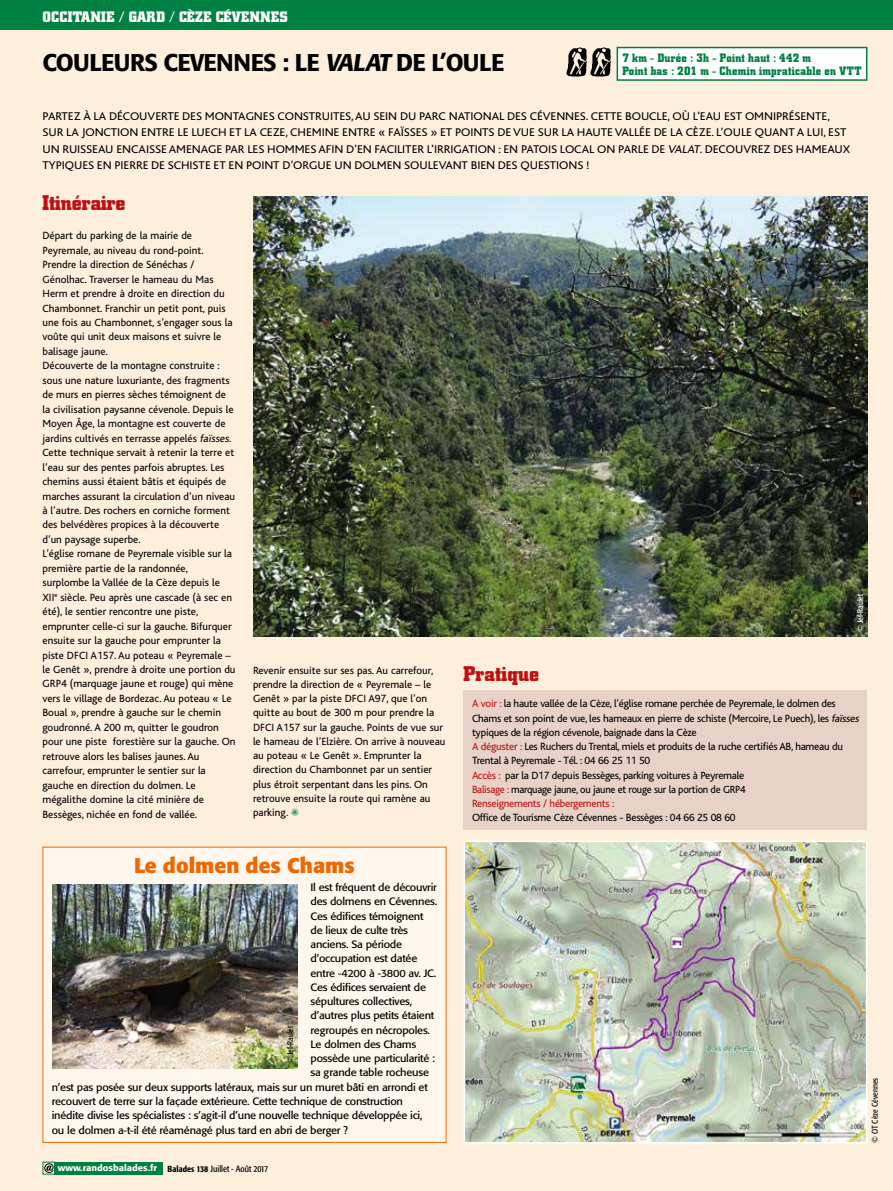
<style>
.page{position:relative;width:893px;height:1191px;background:#feefdd}
.page>*{position:absolute;margin:0;border:0;box-sizing:border-box;transform-origin:0 0}
.t1{font:500 24px "Formata";letter-spacing:-.03em;color:#000}
.t2{font:700 21px "City";color:#bd1111}
.t3{font:700 21px "Formata";color:#ec6800}
.t4{font:700 15px "City";letter-spacing:.02em;color:#fff}
.t5{font:700 12px/13.5px "City";letter-spacing:.025em;color:#008042;scale:.94 1}
.t6{font:11.7px/16.5px "Bliss";letter-spacing:-.005em;color:#000;scale:1.07 1}
.t7{font:10.95px/14.4px "Bliss";color:#000}
.t8{font:10.95px/14.2px "Bliss";letter-spacing:-.025em;color:#000}
.t9{font:10.5px "Formata";letter-spacing:-.02em;color:#000;scale:1.05 1}
.t10{font:500 9px "Formata";color:#fff;scale:1.05 1}
.t11{font:condensed 8.25px "Formata";color:#000}
.t12{font:condensed 8.25px "Formata";color:#fff}
.s1{color:#008042}
.s2{font-weight:400;font-stretch:condensed;color:#000}
.s3{color:#bd1111}
</style>
<div class="page">
<img style="left:253px;top:196px;width:614px;height:440px">
<div style="left:0;top:0;width:893px;height:30px;background:#008042"></div>
<div style="left:54px;top:1161px;width:109px;height:13px;background:#008042"></div>
<div style="left:43px;top:1161px;width:12px;height:13px;border:1px solid #008042"></div>
<svg style="left:44px;top:1163px;width:10px;height:10px"></svg>
<img style="left:467px;top:843px;width:397px;height:297px">
<div style="left:464px;top:840px;width:403px;height:303px;border:2px solid #fff"></div>
<div style="left:43px;top:847px;width:403px;height:295px;background:#fff7ee"></div>
<img style="left:52px;top:884px;width:246px;height:184px">
<div style="left:463px;top:690px;width:404px;height:140px;background:#e8d2c8"></div>
<div style="left:617px;top:48px;width:250px;height:32px;background:#fff"></div>
<div style="left:617px;top:47px;width:250px;height:34px;border:2px solid #008042"></div>
<img style="left:590px;top:47px;width:21px;height:30px">
<img style="left:566px;top:47px;width:21px;height:30px">
<h3 class="t4" style="left:43px;top:9px;width:247px">OCCITANIE / GARD / CÈZE CÉVENNES</h3>
<h1 class="t1" style="left:43px;top:48px;width:463px">COULEURS CEVENNES : LE VALAT DE L’OULE</h1>
<p class="t5" style="left:622px;top:51px;width:256px">7 km - Durée : 3h - Point haut : 442 m<br>Point bas : 201 m - Chemin impraticable en VTT</p>
<p class="t6" style="left:43px;top:108px;width:756px">PARTEZ À LA DÉCOUVERTE DES MONTAGNES CONSTRUITES, AU SEIN DU PARC NATIONAL DES CÉVENNES. CETTE BOUCLE, OÙ L’EAU EST OMNIPRÉSENTE, SUR LA JONCTION ENTRE LE LUECH ET LA CEZE, CHEMINE ENTRE « FAÏSSES » ET POINTS DE VUE SUR LA HAUTE VALLÉE DE LA CÈZE. L’OULE QUANT A LUI, EST UN RUISSEAU ENCAISSE AMENAGE PAR LES HOMMES AFIN D’EN FACILITER L’IRRIGATION : EN PATOIS LOCAL ON PARLE DE VALAT. DECOUVREZ DES HAMEAUX TYPIQUES EN PIERRE DE SCHISTE ET EN POINT D’ORGUE UN DOLMEN SOULEVANT BIEN DES QUESTIONS !</p>
<h2 class="t2" style="left:43px;top:191px;width:85px">Itinéraire</h2>
<p class="t7" style="left:43px;top:229px;width:195px">Départ du parking de la mairie de Peyremale, au niveau du rond-point.<br>Prendre la direction de Sénéchas / Génolhac. Traverser le hameau du Mas Herm et prendre à droite en direction du Chambonnet. Franchir un petit pont, puis une fois au Chambonnet, s’engager sous la voûte qui unit deux maisons et suivre le balisage jaune.<br>Découverte de la montagne construite : sous une nature luxuriante, des fragments de murs en pierres sèches témoignent de la civilisation paysanne cévenole. Depuis le Moyen Âge, la montagne est couverte de jardins cultivés en terrasse appelés faïsses.<br>Cette technique servait à retenir la terre et l’eau sur des pentes parfois abruptes. Les chemins aussi étaient bâtis et équipés de marches assurant la circulation d’un niveau à l’autre. Des rochers en corniche forment des belvédères propices à la découverte d’un paysage superbe.<br>L’église romane de Peyremale visible sur la première partie de la randonnée, surplombe la Vallée de la Cèze depuis le XII<sup>e</sup> siècle. Peu après une cascade (à sec en été), le sentier rencontre une piste, emprunter celle-ci sur la gauche. Bifurquer ensuite sur la gauche pour emprunter la piste DFCI A157. Au poteau « Peyremale – le Genêt », prendre à droite une portion du GRP4 (marquage jaune et rouge) qui mène vers le village de Bordezac. Au poteau « Le Boual », prendre à gauche sur le chemin goudronné. A 200 m, quitter le goudron pour une piste forestière sur la gauche. On retrouve alors les balises jaunes. Au carrefour, emprunter le sentier sur la gauche en direction du dolmen. Le mégalithe domine la cité minière de Bessèges, nichée en fond de vallée.</p>
<p class="t7" style="left:253px;top:663px;width:194px">Revenir ensuite sur ses pas. Au carrefour, prendre la direction de « Peyremale – le Genêt » par la piste DFCI A97, que l’on quitte au bout de 300 m pour prendre la DFCI A157 sur la gauche. Points de vue sur le hameau de l’Elzière. On arrive à nouveau au poteau « Le Genêt ». Emprunter la direction du Chambonnet par un sentier plus étroit serpentant dans les pins. On retrouve ensuite la route qui ramène au parking. <span class="s1">✺</span></p>
<h2 class="t3" style="left:134px;top:852px;width:222px">Le dolmen des Chams</h2>
<p class="t9" style="left:311px;top:881px;width:122px">Il est fréquent de découvrir</p>
<p class="t9" style="left:311px;top:895px;width:122px">des dolmens en Cévennes.</p>
<p class="t9" style="left:311px;top:909px;width:109px">Ces édifices témoignent</p>
<p class="t9" style="left:311px;top:924px;width:94px">de lieux de culte très</p>
<p class="t9" style="left:311px;top:938px;width:89px">anciens. Sa période</p>
<p class="t9" style="left:311px;top:952px;width:103px">d’occupation est datée</p>
<p class="t9" style="left:311px;top:966px;width:121px">entre -4200 à -3800 av. JC.</p>
<p class="t9" style="left:311px;top:981px;width:112px">Ces édifices servaient de</p>
<p class="t9" style="left:311px;top:995px;width:98px">sépultures collectives,</p>
<p class="t9" style="left:311px;top:1009px;width:119px">d’autres plus petits étaient</p>
<p class="t9" style="left:311px;top:1023px;width:115px">regroupés en nécropoles.</p>
<p class="t9" style="left:311px;top:1038px;width:102px">Le dolmen des Chams</p>
<p class="t9" style="left:311px;top:1052px;width:120px">possède une particularité :</p>
<p class="t9" style="left:311px;top:1066px;width:114px">sa grande table rocheuse</p>
<p class="t9" style="left:52px;top:1080px;width:360px">n’est pas posée sur deux supports latéraux, mais sur un muret bâti en arrondi et</p>
<p class="t9" style="left:52px;top:1095px;width:336px">recouvert de terre sur la façade extérieure. Cette technique de construction</p>
<p class="t9" style="left:52px;top:1109px;width:355px">inédite divise les spécialistes : s’agit-il d’une nouvelle technique développée ici,</p>
<p class="t9" style="left:52px;top:1123px;width:284px">ou le dolmen a-t-il été réaménagé plus tard en abri de berger ?</p>
<p class="t11" style="left:285px;top:1064px;width:39px;rotate:-90deg">© Jef-Raulet</p>
<p class="t10" style="left:58px;top:1162px;width:202px">www.randosbalades.fr <sub>Balades</sub> <sub>138</sub> <span class="s2">Juillet - Août 2017</span></p>
<h2 class="t2" style="left:463px;top:662px;width:77px">Pratique</h2>
<p class="t12" style="left:855px;top:632px;width:39px;rotate:-90deg">© Jef-Raulet</p>
<p class="t8" style="left:472px;top:697px;width:390px"><span class="s3">A voir :</span> la haute vallée de la Cèze, l’église romane perchée de Peyremale, le dolmen des Chams et son point de vue, les hameaux en pierre de schiste (Mercoire, Le Puech), les faïsses typiques de la région cévenole, baignade dans la Cèze<br><span class="s3">A déguster :</span> Les Ruchers du Trental, miels et produits de la ruche certifiés AB, hameau du Trental à Peyremale - Tél. : 04 66 25 11 50<br><span class="s3">Accès :</span> par la D17 depuis Bessèges, parking voitures à Peyremale<br><span class="s3">Balisage :</span> marquage jaune, ou jaune et rouge sur la portion de GRP4<br><span class="s3">Renseignements / hébergements :</span></p>
<p class="t8" style="left:472px;top:811px;width:265px">Office de Tourisme Cèze Cévennes - Bessèges : 04 66 25 08 60</p>
<p class="t11" style="left:870px;top:1142px;width:66px;rotate:-90deg">© OT Cèze Cévennes</p>
</div>
